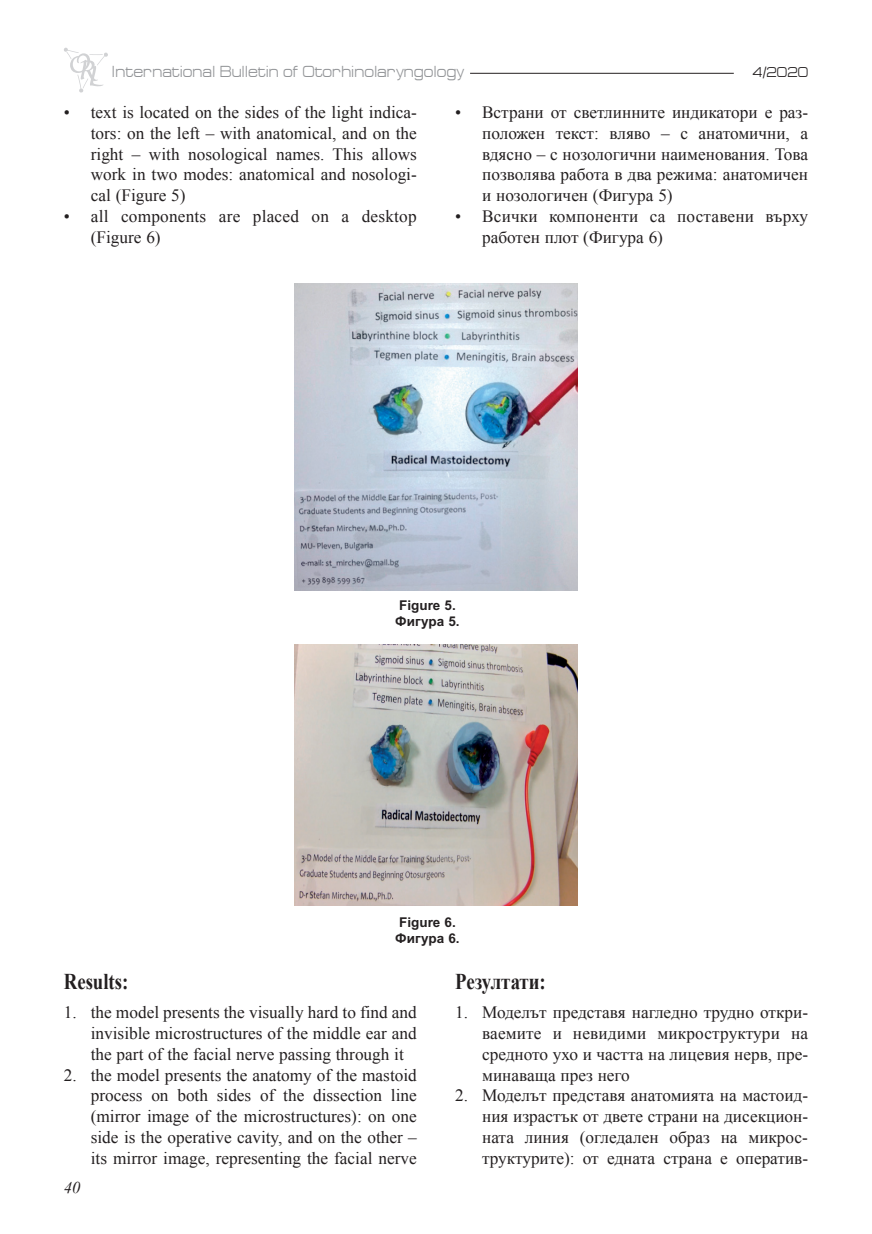
<style>
.page{position:relative;width:872px;height:1234px;background:#fff}
.page>*{position:absolute;margin:0;border:0;box-sizing:border-box;transform-origin:0 0}
.t1{font:700 22.5px "Times New Roman";color:#231f20;scale:.83 1}
.t2{font:17.25px/20.7px "Times New Roman";color:#231f20;text-align:justify}
.t3{font:italic 16.5px "Times New Roman";color:#231f20}
.t4{font:16.2px "Europe Ext";color:#939598;scale:.83 1}
.t5{font:14.4px "Europe Ext";color:#231f20;scale:.83 1}
.t6{font:700 13.5px/16.2px "Arial MT Pro Cyr";color:#231f20}
</style>
<div class="page">
<hr style="left:470px;top:73px;width:264px;height:1px;background:#231f20">
<svg style="left:64px;top:48px;width:44px;height:44px"></svg>
<img style="left:294px;top:283px;width:284px;height:307px">
<img style="left:294px;top:644px;width:284px;height:261px">
<p class="t4" style="left:112px;top:62px;width:426px">International Bulletin of Otorhinolaryngology</p>
<p class="t5" style="left:752px;top:64px;width:69px">4/2020</p>
<p class="t2" style="left:91px;top:102px;width:327px;text-indent:-27px">• text is located on the sides of the light indica&shy;tors: on the left – with anatomical, and on the right – with nosological names. This allows work in two modes: anatomical and nosologi&shy;cal (Figure 5)</p>
<p class="t2" style="left:91px;top:205px;width:327px;text-indent:-27px">• all components are placed on a desktop (Figure 6)</p>
<p class="t2" style="left:482px;top:102px;width:327px;text-indent:-27px">• Встрани от светлинните индикатори е раз&shy;положен текст: вляво – с анатомични, а вдясно – с нозологични наименования. Това позволява работа в два режима: анатомичен и нозологичен (Фигура 5)</p>
<p class="t2" style="left:482px;top:205px;width:327px;text-indent:-27px">• Всички компоненти са поставени върху работен плот (Фигура 6)</p>
<p class="t6" style="left:395px;top:597px;width:66px">Figure 5.<br>Фигура 5.</p>
<p class="t6" style="left:395px;top:914px;width:66px">Figure 6.<br>Фигура 6.</p>
<h1 class="t1" style="left:64px;top:965px;width:79px">Results:</h1>
<p class="t2" style="left:91px;top:1001px;width:327px;text-indent:-27px">1. the model presents the visually hard to find and invisible microstructures of the middle ear and the part of the facial nerve passing through it</p>
<p class="t2" style="left:91px;top:1063px;width:327px;text-indent:-27px">2. the model presents the anatomy of the mastoid process on both sides of the dissection line (mirror image of the microstructures): on one side is the operative cavity, and on the other – its mirror image, representing the facial nerve</p>
<p class="t3" style="left:64px;top:1175px;width:18px">40</p>
<h1 class="t1" style="left:455px;top:965px;width:111px">Резултати:</h1>
<p class="t2" style="left:482px;top:1001px;width:327px;text-indent:-27px">1. Моделът представя нагледно трудно откри&shy;ваемите и невидими микроструктури на средното ухо и частта на лицевия нерв, пре&shy;минаваща през него</p>
<p class="t2" style="left:482px;top:1084px;width:327px;text-indent:-27px">2. Моделът представя анатомията на мастоид&shy;ния израстък от двете страни на дисекцион&shy;ната линия (огледален образ на микрос&shy;труктурите): от едната страна е оператив-</p>
</div>
